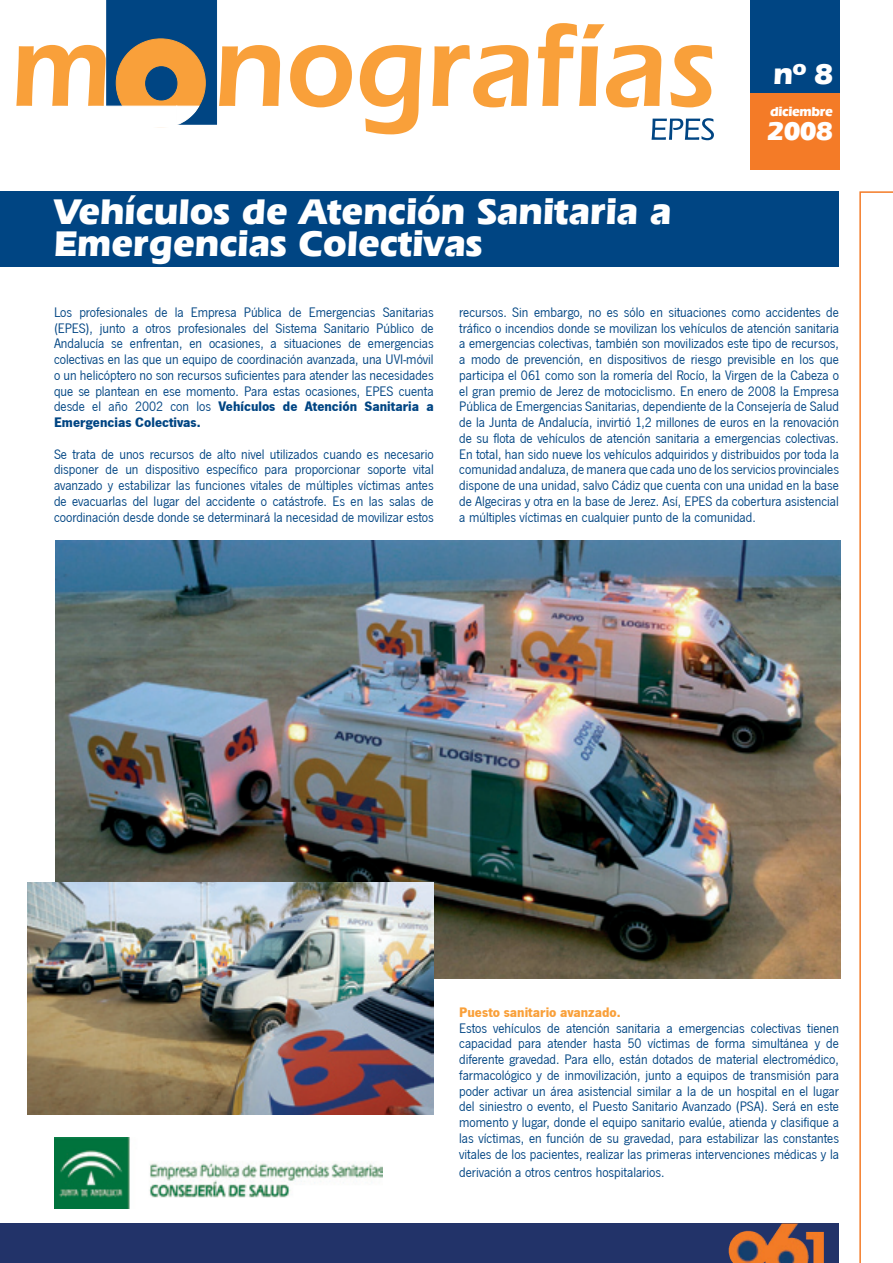
<style>
.page{position:relative;width:893px;height:1263px;background:#fff}
.page>*{position:absolute;margin:0;border:0;box-sizing:border-box;transform-origin:0 0}
.t1{font:700 37.5px/31.5px "Eras IT Cby BT";color:#fff}
.t2{font:700 30px "Eras IT Cby BT";color:#fff}
.t3{font:700 27px "Eras IT Cby BT";color:#fff}
.t4{font:14.25px/15.8px "News Got T";color:#004583;text-align:justify}
.t5{font:14.25px "News Got T Bold";color:#f9a03a}
.t6{font:700 13.5px "Eras IT Cby BT";letter-spacing:-.025em;color:#fff}
.s1{font-family:"News Got T Bold"}
</style>
<div class="page">
<div style="left:0;top:191px;width:839px;height:75px;background:#004583"></div>
<svg style="left:652px;top:118px;width:62px;height:22px"></svg>
<svg style="left:290px;top:45px;width:62px;height:62px"></svg>
<svg style="left:360px;top:45px;width:61px;height:89px"></svg>
<svg style="left:432px;top:45px;width:96px;height:62px"></svg>
<svg style="left:538px;top:23px;width:123px;height:84px"></svg>
<svg style="left:670px;top:45px;width:42px;height:62px"></svg>
<svg style="left:16px;top:0;width:264px;height:125px"></svg>
<svg style="left:859px;top:191px;width:34px;height:1072px"></svg>
<div style="left:750px;top:65px;width:89px;height:105px;background:#f47b27"></div>
<div style="left:750px;top:0;width:89px;height:93px;background:#004583"></div>
<img style="left:54px;top:1137px;width:328px;height:71px">
<img style="left:55px;top:540px;width:785px;height:438px">
<img style="left:27px;top:883px;width:407px;height:231px">
<div style="left:0;top:1224px;width:839px;height:39px;background:#223369"></div>
<img style="left:729px;top:1223px;width:95px;height:40px">
<p class="t1" style="left:54px;top:196px;width:619px">Vehículos de Atención Sanitaria a<br>Emergencias Colectivas</p>
<p class="t2" style="left:773px;top:56px;width:61px">nº 8</p>
<p class="t6" style="left:770px;top:103px;width:64px">diciembre</p>
<p class="t3" style="left:767px;top:115px;width:67px">2008</p>
<p class="t4" style="left:54px;top:304px;width:381px">Los profesionales de la Empresa Pública de Emergencias Sanitarias (EPES), junto a otros profesionales del Sistema Sanitario Público de Andalucía se enfrentan, en ocasiones, a situaciones de emergencias colectivas en las que un equipo de coordinación avanzada, una UVI-móvil o un helicóptero no son recursos suficientes para atender las necesidades que se plantean en ese momento. Para estas ocasiones, EPES cuenta desde el año 2002 con los <span class="s1">Vehículos de Atención Sanitaria a Emergencias Colectivas.</span></p>
<p class="t4" style="left:54px;top:445px;width:381px">Se trata de unos recursos de alto nivel utilizados cuando es necesario disponer de un dispositivo específico para proporcionar soporte vital avanzado y estabilizar las funciones vitales de múltiples víctimas antes de evacuarlas del lugar del accidente o catástrofe. Es en las salas de coordinación desde donde se determinará la necesidad de movilizar estos</p>
<p class="t4" style="left:459px;top:304px;width:381px">recursos. Sin embargo, no es sólo en situaciones como accidentes de tráfico o incendios donde se movilizan los vehículos de atención sanitaria a emergencias colectivas, también son movilizados este tipo de recursos, a modo de prevención, en dispositivos de riesgo previsible en los que participa el 061 como son la romería del Rocío, la Virgen de la Cabeza o el gran premio de Jerez de motociclismo. En enero de 2008 la Empresa Pública de Emergencias Sanitarias, dependiente de la Consejería de Salud de la Junta de Andalucía, invirtió 1,2 millones de euros en la renovación de su flota de vehículos de atención sanitaria a emergencias colectivas.<br>En total, han sido nueve los vehículos adquiridos y distribuidos por toda la comunidad andaluza, de manera que cada uno de los servicios provinciales dispone de una unidad, salvo Cádiz que cuenta con una unidad en la base de Algeciras y otra en la base de Jerez. Así, EPES da cobertura asistencial a múltiples víctimas en cualquier punto de la comunidad.</p>
<p class="t5" style="left:459px;top:1002px;width:163px">Puesto sanitario avanzado.</p>
<p class="t4" style="left:459px;top:1019px;width:381px">Estos vehículos de atención sanitaria a emergencias colectivas tienen capacidad para atender hasta 50 víctimas de forma simultánea y de diferente gravedad. Para ello, están dotados de material electromédico, farmacológico y de inmovilización, junto a equipos de transmisión para poder activar un área asistencial similar a la de un hospital en el lugar del siniestro o evento, el Puesto Sanitario Avanzado (PSA). Será en este momento y lugar, donde el equipo sanitario evalúe, atienda y clasifique a las víctimas, en función de su gravedad, para estabilizar las constantes vitales de los pacientes, realizar las primeras intervenciones médicas y la</p>
<p class="t4" style="left:459px;top:1164px;width:207px">derivación a otros centros hospitalarios.</p>
</div>
